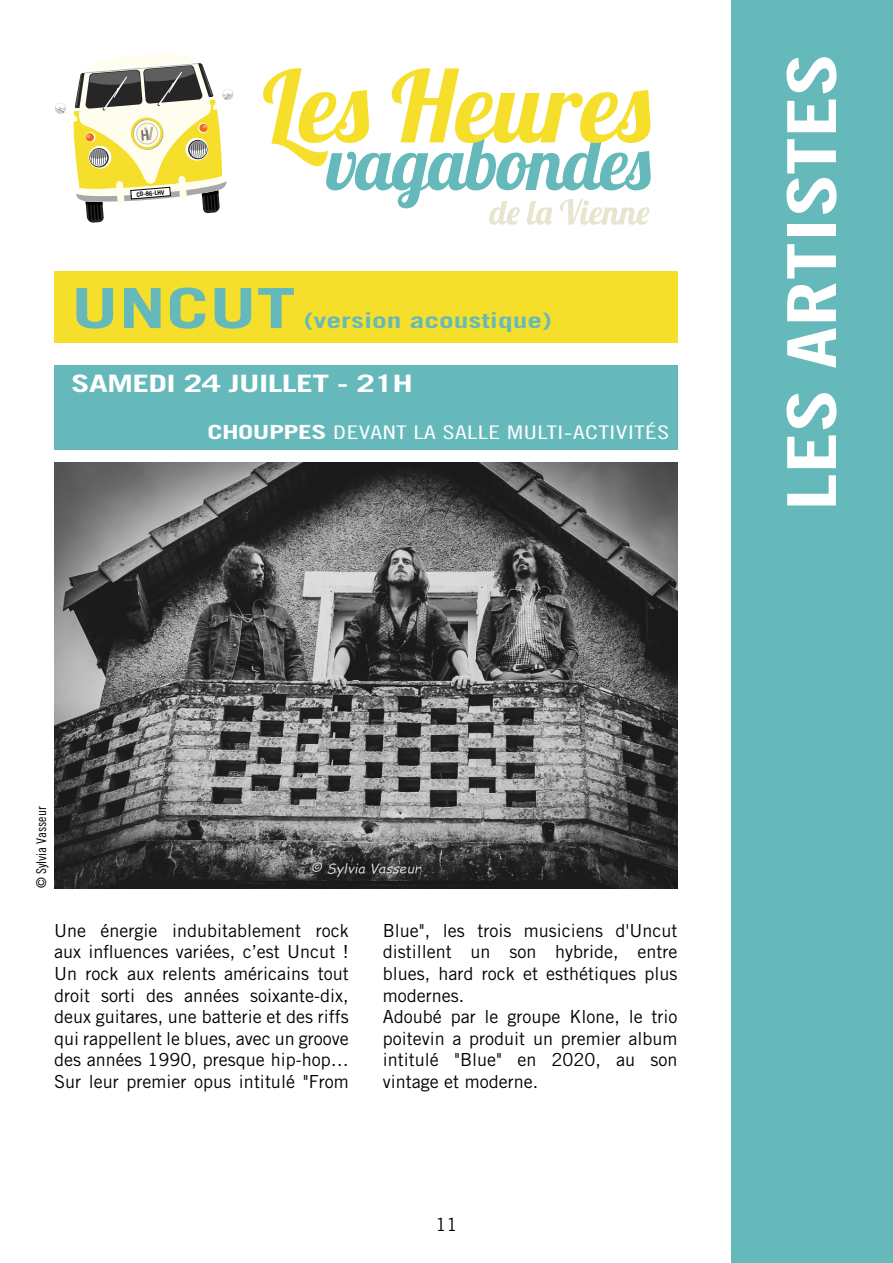
<style>
.page{position:relative;width:893px;height:1263px;background:#fff}
.page>*{position:absolute;margin:0;border:0;box-sizing:border-box;transform-origin:0 0}
.t1{font:67.5px "Trade Gothic Bold Cond Twenty";color:#fff;scale:1.4 1}
.t2{font:700 55.5px "Trade Gothic";color:#66b9bb;scale:1.4 1}
.t3{font:700 24px "Trade Gothic";letter-spacing:-.02em;color:#fff;scale:1.4 1}
.t4{font:700 21px "Trade Gothic";color:#66b9bb;scale:1.4 1}
.t5{font:18.75px "Trade Gothic Cond Eighteen";letter-spacing:.02em;color:#fff;scale:1.4 1}
.t6{font:18px/21.6px "Trade Gothic";color:#000;text-align:justify}
.t7{font:13.5px "Trade Gothic Cond Eighteen";color:#000}
.t8{font:700 6.15px "Trade Gothic";color:#000}
.s1{font-family:"Trade Gothic";font-weight:700;font-size:19.5px}
</style>
<div class="page">
<div style="left:731px;top:0;width:162px;height:1263px;background:#66b9bb"></div>
<img style="left:54px;top:463px;width:624px;height:425px">
<div style="left:54px;top:271px;width:624px;height:71px;background:#f6df2a"></div>
<div style="left:222px;top:89px;width:12px;height:11px;background:#f6f6f7;border-radius:50%"></div>
<svg style="left:56px;top:54px;width:177px;height:169px"></svg>
<div style="left:54px;top:365px;width:624px;height:50px;background:#66b9bb"></div>
<div style="left:54px;top:415px;width:624px;height:34px;background:#66b9bb"></div>
<svg style="left:263px;top:68px;width:388px;height:157px"></svg>
<p class="t8" style="left:136px;top:191px;width:29px;rotate:-5deg">CD-86-LHV</p>
<h2 class="t2" style="left:71px;top:274px;width:162px">UNCUT</h2>
<p class="t4" style="left:304px;top:308px;width:179px">(version acoustique)</p>
<h3 class="t3" style="left:71px;top:369px;width:246px">SAMEDI 24 JUILLET - 21H</h3>
<p class="t5" style="left:207px;top:421px;width:331px"><span class="s1">CHOUPPES</span> DEVANT LA SALLE MULTI-ACTIVITÉS</p>
<h1 class="t1" style="left:771px;top:511px;width:328px;rotate:-90deg">LES ARTISTES</h1>
<p class="t7" style="left:33px;top:888px;width:83px;rotate:-90deg">© Sylvia Vasseur</p>
<p class="t6" style="left:54px;top:919px;width:296px">Une énergie indubitablement rock aux influences variées, c’est Uncut !<br>Un rock aux relents américains tout droit sorti des années soixante-dix, deux guitares, une batterie et des riffs qui rappellent le blues, avec un groove des années 1990, presque hip-hop… Sur leur premier opus intitulé "From</p>
<p class="t6" style="left:383px;top:919px;width:296px;text-align:left">Blue", les trois musiciens d'Uncut distillent un son hybride, entre blues, hard rock et esthétiques plus modernes.<br>Adoubé par le groupe Klone, le trio poitevin a produit un premier album intitulé "Blue" en 2020, au son vintage et moderne.</p>
<p class="t6" style="left:436px;top:1214px;width:23px">11</p>
</div>
